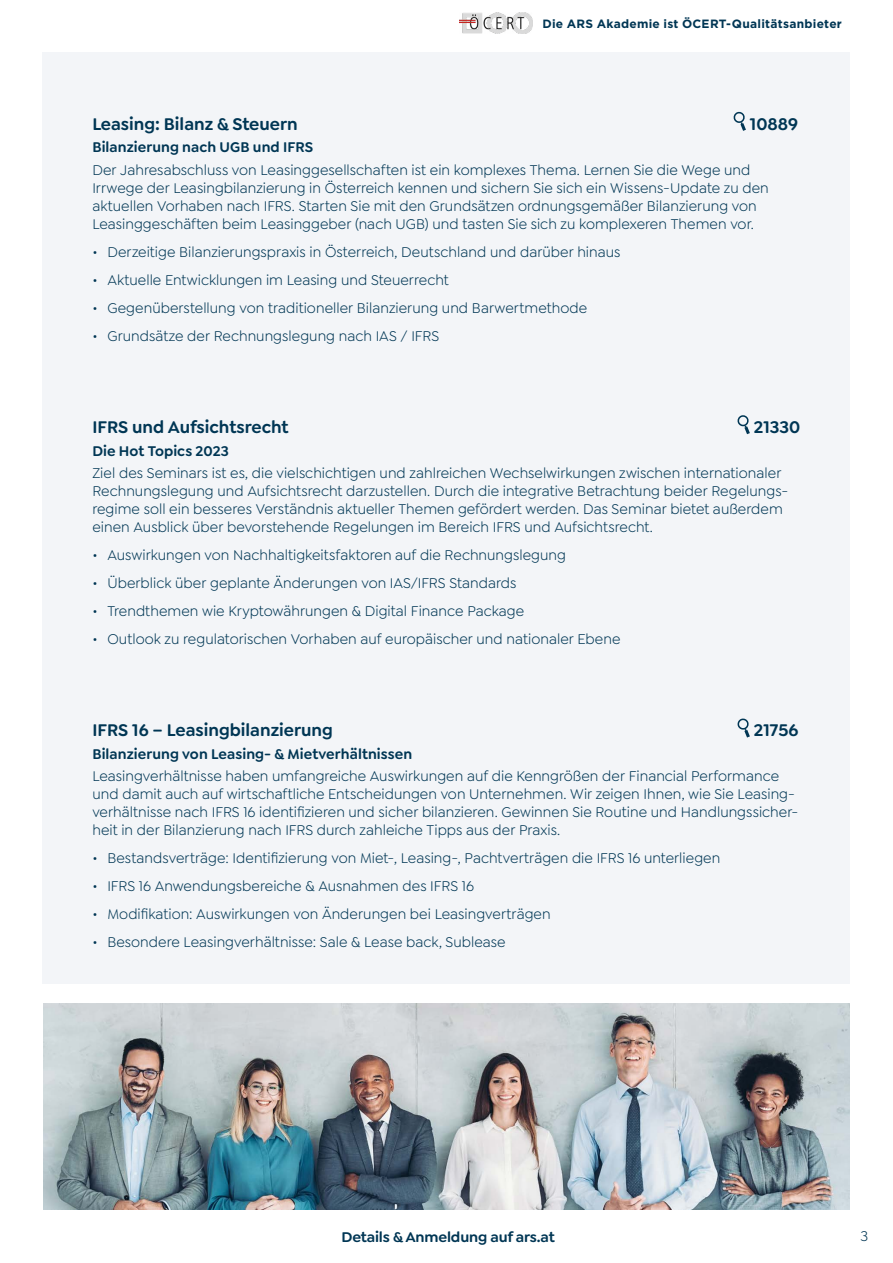
<style>
.page{position:relative;width:893px;height:1263px;background:#fff}
.page>*{position:absolute;margin:0;border:0;box-sizing:border-box;transform-origin:0 0}
.t1{font:600 18px "Goldplay";color:#003654}
.t2{font:15px/18px "Goldplay";letter-spacing:.005em;color:#003654}
.t3{font:600 15px "Goldplay";letter-spacing:.005em;color:#003654}
.t4{font:700 12px "Gotham";letter-spacing:.02em;color:#003654}
</style>
<div class="page">
<img style="left:460px;top:13px;width:73px;height:21px">
<div style="left:43px;top:52px;width:807px;height:931px;background:#f3f5f8"></div>
<svg style="left:733px;top:111px;width:13px;height:20px"></svg>
<svg style="left:737px;top:415px;width:13px;height:20px"></svg>
<svg style="left:737px;top:718px;width:13px;height:20px"></svg>
<img style="left:43px;top:1003px;width:807px;height:207px">
<p class="t4" style="left:542px;top:16px;width:301px">Die ARS Akademie ist ÖCERT-Qualitätsanbieter</p>
<p class="t1" style="left:92px;top:113px;width:207px">Leasing: Bilanz &amp; Steuern</p>
<p class="t1" style="left:750px;top:113px;width:50px">10889</p>
<p class="t3" style="left:92px;top:138px;width:222px">Bilanzierung nach UGB und IFRS</p>
<p class="t2" style="left:92px;top:161px;width:678px">Der Jahresabschluss von Leasinggesellschaften ist ein komplexes Thema. Lernen Sie die Wege und Irrwege der Leasingbilanzierung in Österreich kennen und sichern Sie sich ein Wissens-Update zu den aktuellen Vorhaben nach IFRS. Starten Sie mit den Grundsätzen ordnungsgemäßer Bilanzierung von Leasinggeschäften beim Leasinggeber (nach UGB) und tasten Sie sich zu komplexeren Themen vor.</p>
<p class="t2" style="left:92px;top:243px;width:530px">• Derzeitige Bilanzierungspraxis in Österreich, Deutschland und darüber hinaus</p>
<p class="t2" style="left:92px;top:271px;width:358px">• Aktuelle Entwicklungen im Leasing und Steuerrecht</p>
<p class="t2" style="left:92px;top:299px;width:496px">• Gegenüberstellung von traditioneller Bilanzierung und Barwertmethode</p>
<p class="t2" style="left:92px;top:327px;width:348px">• Grundsätze der Rechnungslegung nach IAS / IFRS</p>
<p class="t1" style="left:92px;top:416px;width:198px">IFRS und Aufsichtsrecht</p>
<p class="t1" style="left:754px;top:416px;width:48px">21330</p>
<p class="t3" style="left:92px;top:441px;width:138px">Die Hot Topics 2023</p>
<p class="t2" style="left:92px;top:464px;width:697px">Ziel des Seminars ist es, die vielschichtigen und zahlreichen Wechselwirkungen zwischen internationaler Rechnungslegung und Aufsichtsrecht darzustellen. Durch die integrative Betrachtung beider Regelungs&shy;regime soll ein besseres Verständnis aktueller Themen gefördert werden. Das Seminar bietet außerdem einen Ausblick über bevorstehende Regelungen im Bereich IFRS und Aufsichtsrecht.</p>
<p class="t2" style="left:92px;top:546px;width:475px">• Auswirkungen von Nachhaltigkeitsfaktoren auf die Rechnungslegung</p>
<p class="t2" style="left:92px;top:574px;width:426px">• Überblick über geplante Änderungen von IAS/IFRS Standards</p>
<p class="t2" style="left:92px;top:602px;width:433px">• Trendthemen wie Kryptowährungen &amp; Digital Finance Package</p>
<p class="t2" style="left:92px;top:630px;width:530px">• Outlook zu regulatorischen Vorhaben auf europäischer und nationaler Ebene</p>
<p class="t1" style="left:92px;top:719px;width:242px">IFRS 16 – Leasingbilanzierung</p>
<p class="t1" style="left:754px;top:719px;width:46px">21756</p>
<p class="t3" style="left:92px;top:744px;width:321px">Bilanzierung von Leasing- &amp; Mietverhältnissen</p>
<p class="t2" style="left:92px;top:767px;width:707px">Leasingverhältnisse haben umfangreiche Auswirkungen auf die Kenngrößen der Financial Performance und damit auch auf wirtschaftliche Entscheidungen von Unternehmen. Wir zeigen Ihnen, wie Sie Leasing&shy;verhältnisse nach IFRS 16 identifizieren und sicher bilanzieren. Gewinnen Sie Routine und Handlungssicher&shy;heit in der Bilanzierung nach IFRS durch zahleiche Tipps aus der Praxis.</p>
<p class="t2" style="left:92px;top:849px;width:629px">• Bestandsverträge: Identifizierung von Miet-, Leasing-, Pachtverträgen die IFRS 16 unterliegen</p>
<p class="t2" style="left:92px;top:877px;width:383px">• IFRS 16 Anwendungsbereiche &amp; Ausnahmen des IFRS 16</p>
<p class="t2" style="left:92px;top:905px;width:460px">• Modifikation: Auswirkungen von Änderungen bei Leasingverträgen</p>
<p class="t2" style="left:92px;top:933px;width:415px">• Besondere Leasingverhältnisse: Sale &amp; Lease back, Sublease</p>
<p class="t3" style="left:342px;top:1228px;width:215px">Details &amp; Anmeldung auf ars.at</p>
<p class="t2" style="left:860px;top:1227px;width:9px">3</p>
</div>
